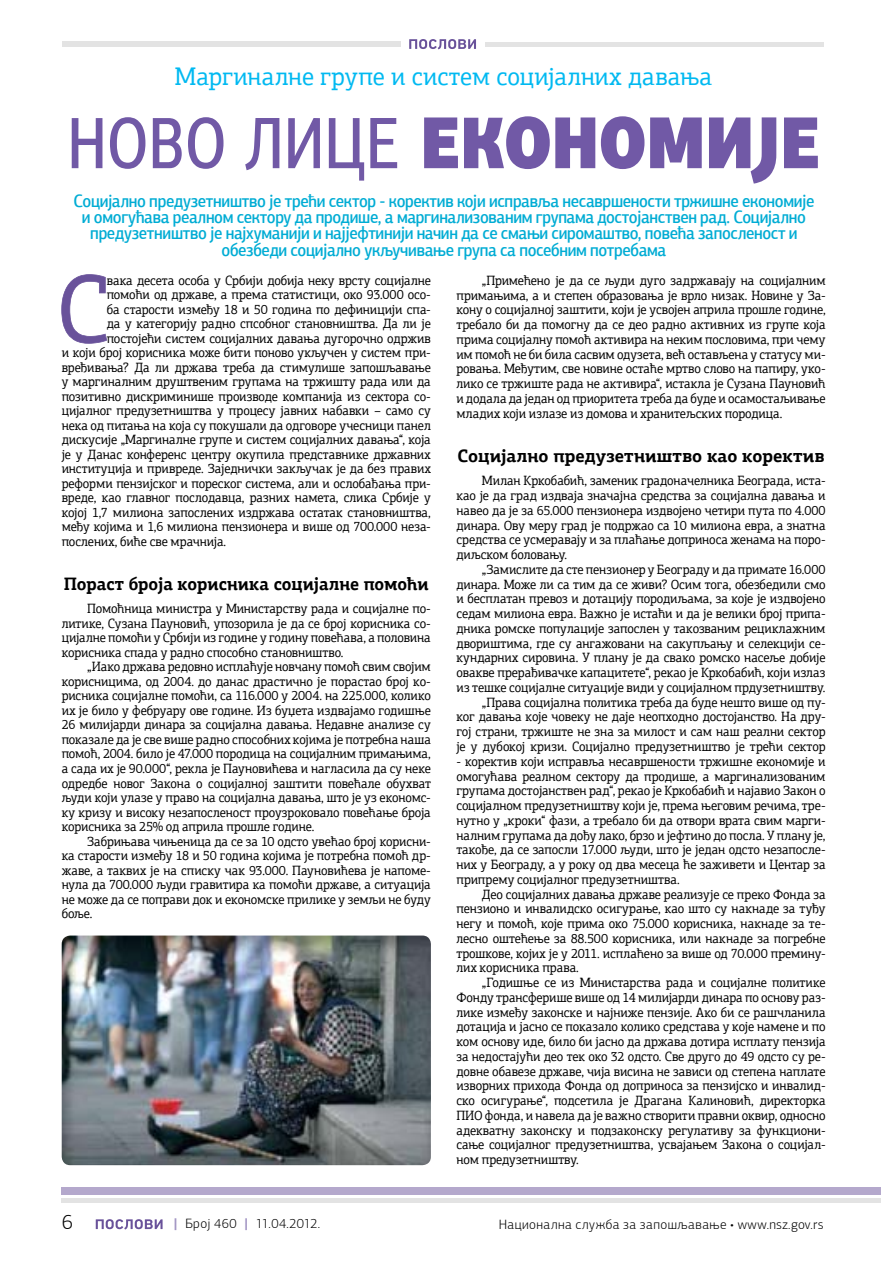
<style>
.page{position:relative;width:881px;height:1263px;background:#fff}
.page>*{position:absolute;margin:0;border:0;box-sizing:border-box;transform-origin:0 0}
.t1{font:97.65px "PF Agora Slab Pro";color:#69529a;scale:.94 1}
.t2{font:900 73.2px "PF Agora Sans Pro";letter-spacing:-.005em;color:#7159a6;scale:.8 1}
.t3{font:25.5px "PF Agora Slab Pro";letter-spacing:-.005em;color:#00b9f1}
.t4{font:300 21px "PF Agora Sans Pro";color:#000}
.t5{font:500 18px/16.5px "PF Agora Sans Pro";letter-spacing:-.02em;color:#00acd4;text-align:center;scale:.89 1}
.t6{font:700 18px "PF Agora Slab Pro";color:#000;scale:.94 1}
.t7{font:700 18px "PF Agora Slab Pro";color:#000}
.t8{font:13.5px/14.7px "PF Agora Slab Pro";letter-spacing:-.005em;color:#000;text-align:justify;scale:.94 1}
.t9{font:300 13.5px "PF Agora Sans Pro";letter-spacing:.03em;color:#000}
.s1{font-weight:500}
.s2{font-weight:900;color:#a497c4}
</style>
<div class="page">
<div style="left:62px;top:1188px;width:818px;height:7px;background:#b4a8cc"></div>
<hr style="left:62px;top:1199px;width:818px;height:4px;background:#e3e3e3">
<svg style="left:96px;top:1219px;width:66px;height:10px"></svg>
<svg style="left:409px;top:39px;width:67px;height:10px"></svg>
<div style="left:62px;top:42px;width:338px;height:5px;background:#e3e3e3"></div>
<hr style="left:484px;top:42px;width:339px;height:4px;background:#e3e3e3">
<svg style="left:61px;top:274px;width:46px;height:70px"></svg>
<img style="left:62px;top:935px;width:369px;height:230px;border-radius:9px">
<h3 class="t3" style="left:175px;top:61px;width:538px">Маргиналне групе и систем социјалних давања</h3>
<h2 class="t2" style="left:67px;top:93px;width:942px"><span class="s1">НОВО ЛИЦЕ</span> ЕКОНОМИЈЕ</h2>
<p class="t5" style="left:73px;top:192px;width:833px">Социјално предузетништво је трећи сектор - коректив који исправља несавршености тржишне економије и омогућава реалном сектору да продише, а маргинализованим групама достојанствен рад. Социјално предузетништво је најхуманији и најјефтинији начин да се смањи сиромаштво, повећа запосленост и обезбеди социјално укључивање група са посебним потребама</p>
<h1 class="t1" style="left:57px;top:249px;width:57px">С</h1>
<p class="t8" style="left:107px;top:273px;width:346px">вака десета особа у Србији добија неку врсту социјалне</p>
<p class="t8" style="left:107px;top:287px;width:346px">помоћи од државе, а према статистици, око 93.000 осо-</p>
<p class="t8" style="left:107px;top:302px;width:346px">ба старости између 18 и 50 година по дефиницији спа-</p>
<p class="t8" style="left:107px;top:316px;width:346px">да у категорију радно спсобног становништва. Да ли је</p>
<p class="t8" style="left:107px;top:331px;width:346px">постојећи систем социјалних давања дугорочно одржив</p>
<p class="t8" style="left:62px;top:345px;width:394px">и који број корисника може бити поново укључен у систем при-</p>
<p class="t8" style="left:62px;top:360px;width:394px">вређивања? Да ли држава треба да стимулише запошљавање</p>
<p class="t8" style="left:62px;top:374px;width:394px">у маргиналним друштвеним групама на тржишту рада или да</p>
<p class="t8" style="left:62px;top:389px;width:394px">позитивно дискриминише производе компанија из сектора со-</p>
<p class="t8" style="left:62px;top:403px;width:394px">цијалног предузетништва у процесу јавних набавки – само су</p>
<p class="t8" style="left:62px;top:418px;width:394px">нека од питања на која су покушали да одговоре учесници панел</p>
<p class="t8" style="left:62px;top:432px;width:394px">дискусије „Маргиналне групе и систем социјалних давања“, која</p>
<p class="t8" style="left:62px;top:447px;width:394px">је у Данас конференс центру окупила представнике државних</p>
<p class="t8" style="left:62px;top:461px;width:394px">институција и привреде. Заједнички закључак је да без правих</p>
<p class="t8" style="left:62px;top:476px;width:394px">реформи пензијског и пореског система, али и ослобађања при-</p>
<p class="t8" style="left:62px;top:490px;width:394px">вреде, као главног послодавца, разних намета, слика Србије у</p>
<p class="t8" style="left:62px;top:505px;width:394px">којој 1,7 милиона запослених издржава остатак становништва,</p>
<p class="t8" style="left:62px;top:519px;width:394px">међу којима и 1,6 милиона пензионера и више од 700.000 неза-</p>
<p class="t8" style="left:62px;top:534px;width:176px">послених, биће све мрачнија.</p>
<h3 class="t6" style="left:64px;top:572px;width:389px">Пораст броја корисника социјалне помоћи</h3>
<p class="t8" style="left:62px;top:601px;width:394px;text-indent:26px">Помоћница министра у Министарству рада и социјалне по&shy;литике, Сузана Пауновић, упозорила је да се број корисника со&shy;цијалне помоћи у Србији из године у годину повећава, а половина корисника спада у радно способно становништво.</p>
<p class="t8" style="left:62px;top:659px;width:394px;text-indent:26px">„Иако држава редовно исплаћује новчану помоћ свим својим корисницима, од 2004. до данас драстично је порастао број ко&shy;рисника социјалне помоћи, са 116.000 у 2004. на 225.000, колико их је било у фебруару ове године. Из буџета издвајамо годишње 26 милијарди динара за социјална давања. Недавне анализе су показале да је све више радно способних којима је потребна наша помоћ, 2004. било је 47.000 породица на социјалним примањима, а сада их је 90.000“, рекла је Пауновићева и нагласила да су неке одредбе новог Закона о социјалној заштити повећале обухват људи који улазе у право на социјална давања, што је уз економс&shy;ку кризу и високу незапосленост проузроковало повећање броја корисника за 25% од априла прошле године.</p>
<p class="t8" style="left:62px;top:834px;width:394px;text-indent:26px">Забрињава чињеница да се за 10 одсто увећао број корисни&shy;ка старости између 18 и 50 година којима је потребна помоћ др&shy;жаве, а таквих је на списку чак 93.000. Пауновићева је напоме&shy;нула да 700.000 људи гравитира ка помоћи државе, а ситуација не може да се поправи док и економске прилике у земљи не буду боље.</p>
<p class="t8" style="left:456px;top:273px;width:394px;text-indent:26px">„Примећено је да се људи дуго задржавају на социјалним примањима, а и степен образовања је врло низак. Новине у За&shy;кону о социјалној заштити, који је усвојен априла прошле године, требало би да помогну да се део радно активних из групе која прима социјалну помоћ активира на неким пословима, при чему им помоћ не би била сасвим одузета, већ остављена у статусу ми&shy;ровања. Међутим, све новине остаће мртво слово на папиру, уко&shy;лико се тржиште рада не активира“, истакла је Сузана Пауновић и додала да један од приоритета треба да буде и осамостаљивање младих који излазе из домова и хранитељских породица.</p>
<h3 class="t7" style="left:457px;top:444px;width:368px">Социјално предузетништво као коректив</h3>
<p class="t8" style="left:456px;top:473px;width:394px;text-indent:26px">Милан Кркобабић, заменик градоначелника Београда, иста&shy;као је да град издваја значајна средства за социјална давања и навео да је за 65.000 пензионера издвојено четири пута по 4.000 динара. Ову меру град је подржао са 10 милиона евра, а знатна средства се усмеравају и за плаћање доприноса женама на поро&shy;диљском боловању.</p>
<p class="t8" style="left:456px;top:562px;width:394px;text-align:right">„Замислите да сте пензионер у Београду и да примате 16.000 динара. Може ли са тим да се живи? Осим тога, обезбедили смо и бесплатан превоз и дотацију породиљама, за које је издвојено седам милиона евра. Важно је истаћи и да је велики број припа&shy;дника ромске популације запослен у такозваним рециклажним двориштима, где су ангажовани на сакупљању и селекцији се&shy;кундарних сировина. У плану је да свако ромско насеље добије овакве прерађивачке капацитете“, рекао је Кркобабић, који излаз из тешке социјалне ситуације види у социјалном прдузетништву. „Права социјална политика треба да буде нешто више од пу-<br>ког давања које човеку не даје неопходно достојанство. На дру&shy;гој страни, тржиште не зна за милост и сам наш реални сектор је у дубокој кризи. Социјално предузетништво је трећи сектор</p>
<p class="t8" style="left:456px;top:754px;width:394px">- коректив који исправља несавршености тржишне економије и омогућава реалном сектору да продише, а маргинализованим групама достојанствен рад“, рекао је Кркобабић и најавио Закон о социјалном предузетништву који је, према његовим речима, тре&shy;нутно у „кроки“ фази, а требало би да отвори врата свим марги&shy;налним групама да дођу лако, брзо и јефтино до посла. У плану је, такође, да се запосли 17.000 људи, што је један одсто незапосле&shy;них у Београду, а у року од два месеца ће заживети и Центар за припрему социјалног предузетништва.</p>
<p class="t8" style="left:456px;top:886px;width:394px;text-indent:26px">Део социјалних давања државе реализује се преко Фонда за пензионо и инвалидско осигурање, као што су накнаде за туђу негу и помоћ, које прима око 75.000 корисника, накнаде за те&shy;лесно оштећење за 88.500 корисника, или накнаде за погребне трошкове, којих је у 2011. исплаћено за више од 70.000 премину&shy;лих корисника права.</p>
<p class="t8" style="left:456px;top:975px;width:394px;text-indent:26px">„Годишње се из Министарства рада и социјалне политике Фонду трансферише више од 14 милијарди динара по основу раз&shy;лике између законске и најниже пензије. Ако би се рашчланила дотација и јасно се показало колико средстава у које намене и по ком основу иде, било би јасно да држава дотира исплату пензија за недостајући део тек око 32 одсто. Све друго до 49 одсто су ре&shy;довне обавезе државе, чија висина не зависи од степена наплате изворних прихода Фонда од доприноса за пензијско и инвалид&shy;ско осигурање“, подсетила је Драгана Калиновић, директорка ПИО фонда, и навела да је важно створити правни оквир, односно адекватну законску и подзаконску регулативу за функциони&shy;сање социјалног предузетништва, усвајањем Закона о социјал&shy;ном предузетништву.</p>
<h3 class="t4" style="left:62px;top:1209px;width:13px">6</h3>
<p class="t9" style="left:173px;top:1216px;width:148px"><span class="s2">|</span> Број 460 <span class="s2">|</span> 11.04.2012.</p>
<p class="t9" style="left:498px;top:1216px;width:326px">Национална служба за запошљавање • www.nsz.gov.rs</p>
</div>
